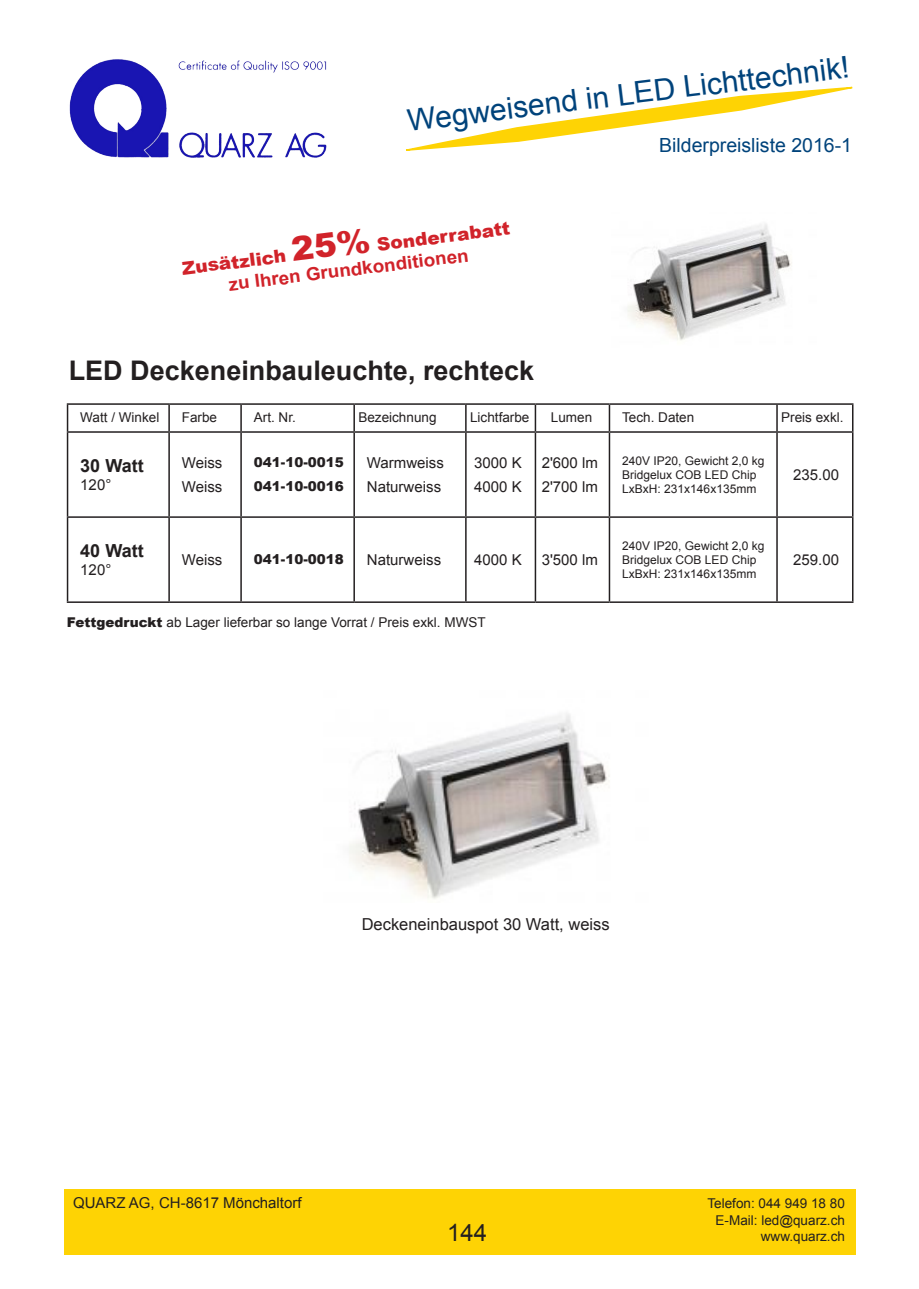
<style>
.page{position:relative;width:919px;height:1289px;background:#fff}
.page>*{position:absolute;margin:0;border:0;box-sizing:border-box;transform-origin:0 0}
.t1{font:30px "Arial";color:#00437b}
.t2{font:700 27px "Arial";color:#231f20}
.t3{font:24px "Arial";color:#231f20}
.t4{font:19.5px "Arial";color:#00437b}
.t5{font:900 18px "Arial";color:#d1232a}
.t6{font:700 18px "Arial";color:#d1232a;scale:1.05 1}
.t7{font:700 18px "Arial";color:#231f20}
.t8{font:16.5px "Arial";color:#231f20}
.t9{font:15px "Arial";color:#231f20}
.t10{font:13.5px/16.5px "Arial";color:#231f20;text-align:right}
.t11{font:900 13.5px "Arial";color:#231f20}
.t12{font:12px/14.4px "Arial";color:#231f20}
.s1{font-size:33px}
.s2{font-weight:900}
</style>
<div class="page">
<div style="left:64px;top:1189px;width:791px;height:65px;background:#fed304"></div>
<img style="left:69px;top:59px;width:258px;height:99px">
<svg style="left:406px;top:86px;width:447px;height:65px"></svg>
<hr style="left:67px;top:403px;width:102px;height:2px;background:#231f20">
<svg style="left:67px;top:405px;width:1px;height:26px"></svg>
<hr style="left:169px;top:403px;width:72px;height:2px;background:#231f20">
<hr style="left:168px;top:405px;width:2px;height:26px;background:#231f20">
<hr style="left:241px;top:403px;width:113px;height:2px;background:#231f20">
<hr style="left:240px;top:405px;width:2px;height:26px;background:#231f20">
<hr style="left:354px;top:403px;width:112px;height:2px;background:#231f20">
<hr style="left:353px;top:405px;width:2px;height:26px;background:#231f20">
<hr style="left:466px;top:403px;width:69px;height:2px;background:#231f20">
<svg style="left:465px;top:405px;width:1px;height:26px"></svg>
<hr style="left:535px;top:403px;width:74px;height:2px;background:#231f20">
<hr style="left:534px;top:405px;width:2px;height:26px;background:#231f20">
<hr style="left:609px;top:403px;width:168px;height:2px;background:#231f20">
<hr style="left:608px;top:405px;width:2px;height:26px;background:#231f20">
<hr style="left:777px;top:403px;width:76px;height:2px;background:#231f20">
<svg style="left:776px;top:405px;width:1px;height:26px"></svg>
<hr style="left:851px;top:405px;width:2px;height:26px;background:#231f20">
<hr style="left:67px;top:431px;width:102px;height:2px;background:#231f20">
<hr style="left:67px;top:433px;width:1px;height:83px;background:#231f20">
<hr style="left:169px;top:431px;width:72px;height:2px;background:#231f20">
<hr style="left:168px;top:433px;width:2px;height:83px;background:#231f20">
<hr style="left:241px;top:431px;width:113px;height:2px;background:#231f20">
<hr style="left:240px;top:433px;width:2px;height:83px;background:#231f20">
<hr style="left:354px;top:431px;width:112px;height:2px;background:#231f20">
<hr style="left:353px;top:433px;width:2px;height:83px;background:#231f20">
<hr style="left:466px;top:431px;width:69px;height:2px;background:#231f20">
<hr style="left:465px;top:433px;width:1px;height:83px;background:#231f20">
<hr style="left:535px;top:431px;width:74px;height:2px;background:#231f20">
<hr style="left:534px;top:433px;width:2px;height:83px;background:#231f20">
<hr style="left:609px;top:431px;width:168px;height:2px;background:#231f20">
<hr style="left:608px;top:433px;width:2px;height:83px;background:#231f20">
<hr style="left:777px;top:431px;width:76px;height:2px;background:#231f20">
<hr style="left:776px;top:433px;width:1px;height:83px;background:#231f20">
<hr style="left:851px;top:433px;width:2px;height:83px;background:#231f20">
<hr style="left:67px;top:516px;width:102px;height:2px;background:#231f20">
<hr style="left:67px;top:518px;width:1px;height:83px;background:#231f20">
<hr style="left:169px;top:516px;width:72px;height:2px;background:#231f20">
<hr style="left:168px;top:518px;width:2px;height:83px;background:#231f20">
<hr style="left:241px;top:516px;width:113px;height:2px;background:#231f20">
<hr style="left:240px;top:518px;width:2px;height:83px;background:#231f20">
<hr style="left:354px;top:516px;width:112px;height:2px;background:#231f20">
<hr style="left:353px;top:518px;width:2px;height:83px;background:#231f20">
<hr style="left:466px;top:516px;width:69px;height:2px;background:#231f20">
<hr style="left:465px;top:518px;width:1px;height:83px;background:#231f20">
<hr style="left:535px;top:516px;width:74px;height:2px;background:#231f20">
<hr style="left:534px;top:518px;width:2px;height:83px;background:#231f20">
<hr style="left:609px;top:516px;width:168px;height:2px;background:#231f20">
<hr style="left:608px;top:518px;width:2px;height:83px;background:#231f20">
<hr style="left:777px;top:516px;width:76px;height:2px;background:#231f20">
<hr style="left:776px;top:518px;width:1px;height:83px;background:#231f20">
<hr style="left:851px;top:518px;width:2px;height:83px;background:#231f20">
<hr style="left:67px;top:601px;width:102px;height:2px;background:#231f20">
<hr style="left:169px;top:601px;width:72px;height:2px;background:#231f20">
<hr style="left:241px;top:601px;width:113px;height:2px;background:#231f20">
<hr style="left:354px;top:601px;width:112px;height:2px;background:#231f20">
<hr style="left:466px;top:601px;width:69px;height:2px;background:#231f20">
<hr style="left:535px;top:601px;width:74px;height:2px;background:#231f20">
<hr style="left:609px;top:601px;width:168px;height:2px;background:#231f20">
<hr style="left:777px;top:601px;width:76px;height:2px;background:#231f20">
<img style="left:627px;top:224px;width:165px;height:117px">
<img style="left:349px;top:713px;width:261px;height:186px">
<h1 class="t1" style="left:405px;top:101px;width:446px;rotate:-7deg">Wegweisend in LED Lichttechnik!</h1>
<p class="t5" style="left:180px;top:255px;width:332px;rotate:-7deg">Zusätzlich <span class="s1">25%</span> Sonderrabatt</p>
<p class="t6" style="left:227px;top:272px;width:232px;rotate:-7deg">zu Ihren Grundkonditionen</p>
<h3 class="t4" style="left:659px;top:132px;width:194px">Bilderpreisliste 2016-1</h3>
<p class="t2" style="left:69px;top:353px;width:467px">LED Deckeneinbauleuchte, rechteck</p>
<p class="t10" style="left:80px;top:409px;width:81px">Watt / Winkel</p>
<p class="t10" style="left:182px;top:409px;width:37px">Farbe</p>
<p class="t10" style="left:254px;top:409px;width:44px">Art. Nr.</p>
<p class="t10" style="left:358px;top:409px;width:80px">Bezeichnung</p>
<p class="t10" style="left:470px;top:409px;width:61px">Lichtfarbe</p>
<p class="t10" style="left:551px;top:409px;width:43px">Lumen</p>
<p class="t10" style="left:622px;top:409px;width:74px">Tech. Daten</p>
<p class="t10" style="left:781px;top:409px;width:64px">Preis exkl.</p>
<p class="t7" style="left:80px;top:454px;width:65px">30 Watt</p>
<p class="t9" style="left:80px;top:475px;width:33px">120°</p>
<p class="t12" style="left:622px;top:453px;width:144px">240V IP20, Gewicht 2,0 kg</p>
<p class="t12" style="left:622px;top:467px;width:136px">Bridgelux COB LED Chip<br>LxBxH: 231x146x135mm</p>
<p class="t9" style="left:793px;top:465px;width:47px">235.00</p>
<p class="t9" style="left:474px;top:453px;width:49px">3000 K</p>
<p class="t9" style="left:474px;top:477px;width:49px">4000 K</p>
<p class="t9" style="left:541px;top:453px;width:58px">2'600 lm</p>
<p class="t9" style="left:541px;top:477px;width:58px">2'700 lm</p>
<p class="t9" style="left:182px;top:453px;width:42px">Weiss</p>
<p class="t9" style="left:182px;top:477px;width:42px">Weiss</p>
<p class="t9" style="left:367px;top:453px;width:78px">Warmweiss</p>
<p class="t9" style="left:367px;top:477px;width:76px">Naturweiss</p>
<p class="t11" style="left:254px;top:453px;width:92px">041-10-0015</p>
<p class="t11" style="left:254px;top:477px;width:92px">041-10-0016</p>
<p class="t7" style="left:80px;top:539px;width:65px">40 Watt</p>
<p class="t9" style="left:80px;top:560px;width:33px">120°</p>
<p class="t9" style="left:182px;top:550px;width:42px">Weiss</p>
<p class="t11" style="left:254px;top:550px;width:92px">041-10-0018</p>
<p class="t9" style="left:367px;top:550px;width:76px">Naturweiss</p>
<p class="t9" style="left:474px;top:550px;width:49px">4000 K</p>
<p class="t9" style="left:541px;top:550px;width:58px">3'500 lm</p>
<p class="t10" style="left:67px;top:613px;width:420px"><span class="s2">Fettgedruckt</span> ab Lager lieferbar so lange Vorrat / Preis exkl. MWST</p>
<p class="t12" style="left:622px;top:538px;width:144px">240V IP20, Gewicht 2,0 kg</p>
<p class="t12" style="left:622px;top:552px;width:136px">Bridgelux COB LED Chip<br>LxBxH: 231x146x135mm</p>
<p class="t9" style="left:793px;top:550px;width:47px">259.00</p>
<p class="t8" style="left:361px;top:913px;width:249px">Deckeneinbauspot 30 Watt, weiss</p>
<p class="t9" style="left:73px;top:1193px;width:230px">QUARZ AG, CH-8617 Mönchaltorf</p>
<p class="t10" style="left:707px;top:1195px;width:139px">Telefon: 044 949 18 80<br>E-Mail: led@quarz.ch</p>
<h3 class="t3" style="left:447px;top:1217px;width:42px">144</h3>
<p class="t10" style="left:760px;top:1228px;width:86px">www.quarz.ch</p>
</div>
